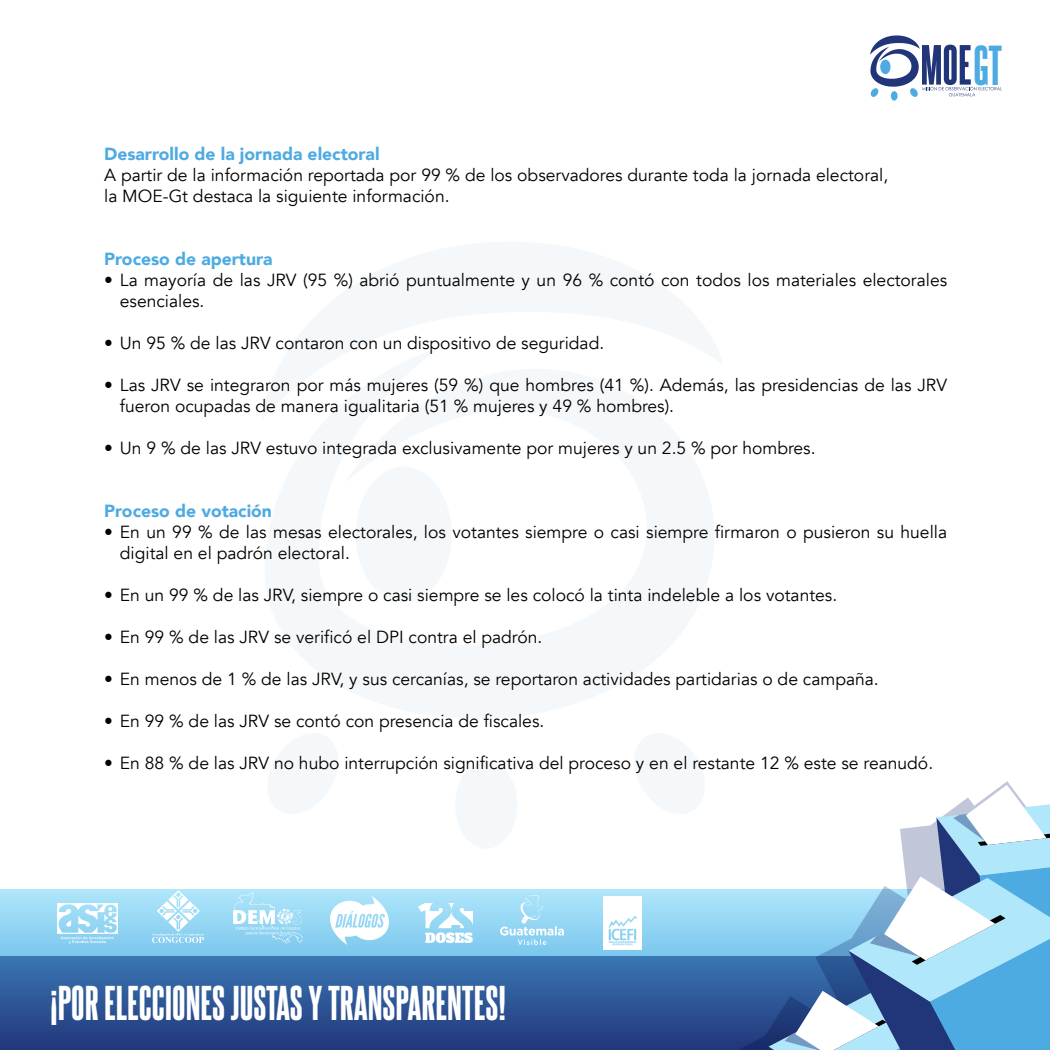
<style>
.page{position:relative;width:1050px;height:1050px;background:#fff}
.page>*{position:absolute;margin:0;border:0;box-sizing:border-box;transform-origin:0 0}
.t1{font:47.86px "Steelfish Eb";color:#4eabe2}
.t2{font:41.48px "Steelfish Eb";color:#fff}
.t3{font:17.5px/21px "Avenir";color:#000}
.t4{font:900 17.5px "Avenir";color:#4eabe2}
</style>
<div class="page">
<div style="left:455px;top:761px;width:62px;height:88px;background:#f5f8fa;border-radius:50%"></div>
<div style="left:356px;top:467px;width:96px;height:135px;background:#f5f8fa;border-radius:50%"></div>
<div style="left:0;top:889px;width:1050px;height:67px;background:linear-gradient(to bottom,#b0e7fb,#7bc7ee)"></div>
<div style="left:0;top:956px;width:1050px;height:94px;background:linear-gradient(to bottom,#3a76b3,#22377b)"></div>
<svg style="left:738px;top:781px;width:272px;height:269px"></svg>
<svg style="left:768px;top:785px;width:282px;height:265px"></svg>
<svg style="left:891px;top:91px;width:7px;height:10px"></svg>
<svg style="left:870px;top:35px;width:132px;height:63px"></svg>
<img style="left:58px;top:903px;width:59px;height:41px">
<img style="left:153px;top:891px;width:50px;height:52px">
<img style="left:331px;top:896px;width:58px;height:48px">
<img style="left:419px;top:904px;width:53px;height:39px">
<img style="left:501px;top:896px;width:63px;height:49px">
<img style="left:604px;top:897px;width:38px;height:53px">
<img style="left:230px;top:889px;width:76px;height:82px">
<p class="t4" style="left:104px;top:139px;width:277px">Desarrollo de la jornada electoral</p>
<p class="t3" style="left:104px;top:165px;width:786px">A partir de la información reportada por 99 % de los observadores durante toda la jornada electoral, la MOE-Gt destaca la siguiente información.</p>
<p class="t4" style="left:104px;top:244px;width:170px">Proceso de apertura</p>
<p class="t3" style="left:120px;top:270px;width:829px;text-indent:-16px">• La mayoría de las JRV (95 %) abrió puntualmente y un 96 % contó con todos los materiales electorales esenciales.</p>
<p class="t3" style="left:104px;top:333px;width:502px">• Un 95 % de las JRV contaron con un dispositivo de seguridad.</p>
<p class="t3" style="left:120px;top:375px;width:829px;text-indent:-16px">• Las JRV se integraron por más mujeres (59 %) que hombres (41 %). Además, las presidencias de las JRV fueron ocupadas de manera igualitaria (51 % mujeres y 49 % hombres).</p>
<p class="t3" style="left:104px;top:438px;width:713px">• Un 9 % de las JRV estuvo integrada exclusivamente por mujeres y un 2.5 % por hombres.</p>
<p class="t4" style="left:104px;top:496px;width:169px">Proceso de votación</p>
<p class="t3" style="left:120px;top:522px;width:829px;text-indent:-16px">• En un 99 % de las mesas electorales, los votantes siempre o casi siempre firmaron o pusieron su huella digital en el padrón electoral.</p>
<p class="t3" style="left:104px;top:585px;width:735px">• En un 99 % de las JRV, siempre o casi siempre se les colocó la tinta indeleble a los votantes.</p>
<p class="t3" style="left:104px;top:627px;width:440px">• En 99 % de las JRV se verificó el DPI contra el padrón.</p>
<p class="t3" style="left:104px;top:669px;width:776px">• En menos de 1 % de las JRV, y sus cercanías, se reportaron actividades partidarias o de campaña.</p>
<p class="t3" style="left:104px;top:711px;width:442px">• En 99 % de las JRV se contó con presencia de fiscales.</p>
<p class="t3" style="left:104px;top:753px;width:831px">• En 88 % de las JRV no hubo interrupción significativa del proceso y en el restante 12 % este se reanudó.</p>
<h1 class="t1" style="left:973px;top:30px;width:30px">GT</h1>
<h2 class="t2" style="left:50px;top:974px;width:458px">¡POR ELECCIONES JUSTAS Y TRANSPARENTES!</h2>
</div>
